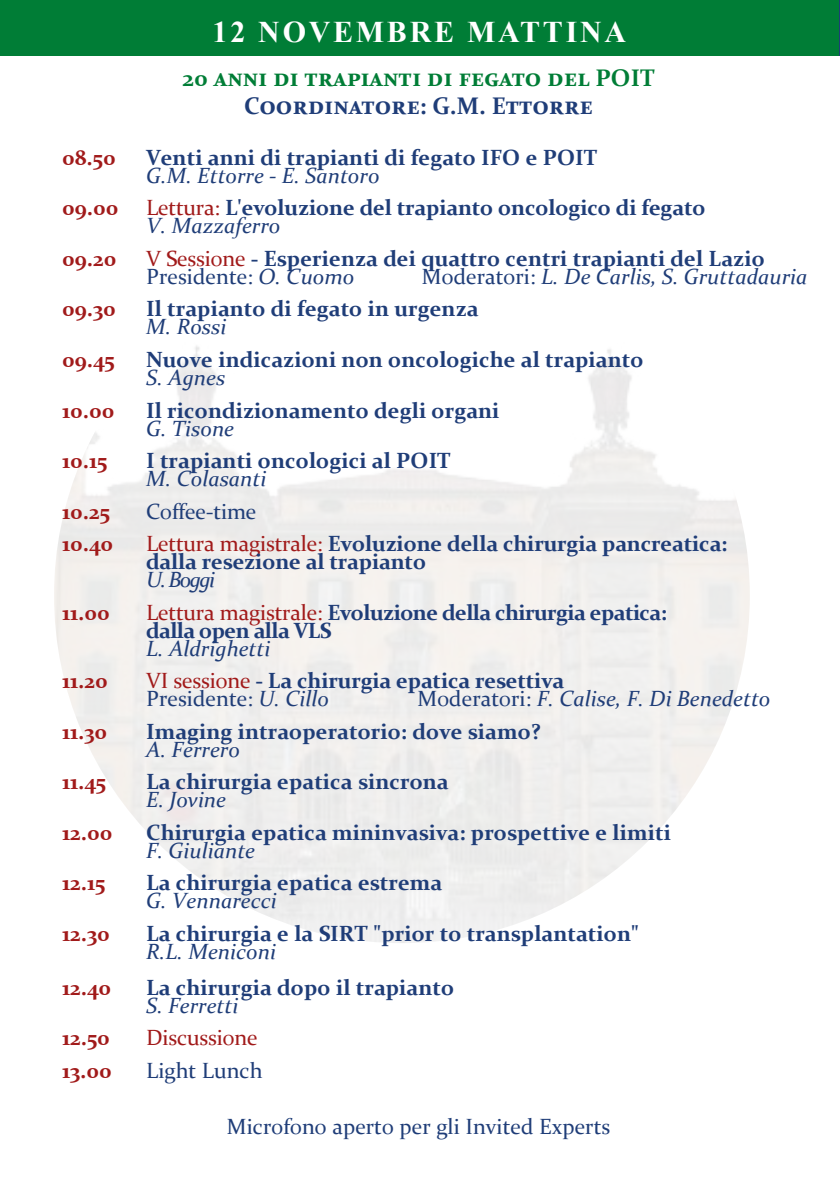
<style>
.page{position:relative;width:840px;height:1191px;background:#fff}
.page>*{position:absolute;margin:0;border:0;box-sizing:border-box;transform-origin:0 0}
.t1{font:700 30px "Times New Roman";letter-spacing:.09em;color:#fff}
.t2{font:700 24px "Constantia";color:#007d36}
.t3{font:700 24px "Constantia";letter-spacing:.1em;color:#1f3d78}
.t4{font:700 22px/18px "Constantia";color:#1f3d78}
.t5{font:italic 22px "Constantia";color:#1f3d78}
.t6{font:700 22px "Constantia";color:#a11a1a}
.t7{font:700 22px/18px "Constantia";letter-spacing:-.03em;color:#1f3d78}
.t8{font:22px "Constantia";color:#1f3d78}
.t9{font:22px "Constantia";letter-spacing:-.01em;color:#a11a1a}
.s1{font-weight:400;color:#a11a1a}
.s2{font-weight:400;font-style:italic}
.s3{font-weight:400}
.s4{font-style:normal}
</style>
<div class="page">
<hr style="left:838px;top:0;width:1px;height:55px;background:#1f3d78">
<div style="left:0;top:0;width:838px;height:55px;background:#007d36"></div>
<h1 class="t1" style="left:212px;top:11px;width:415px">12 NOVEMBRE MATTINA</h1>
<p class="t2" style="left:182px;top:61px;width:474px">20 anni di trapianti di fegato del POIT</p>
<p class="t3" style="left:244px;top:90px;width:350px">Coordinatore: G.M. Ettorre</p>
<p class="t6" style="left:62px;top:142px;width:55px">08.50</p>
<p class="t4" style="left:146px;top:147px;width:452px">Venti anni di trapianti di fegato IFO e POIT</p>
<p class="t5" style="left:146px;top:160px;width:235px">G.M. Ettorre - E. Santoro</p>
<p class="t6" style="left:62px;top:193px;width:58px">09.00</p>
<p class="t4" style="left:146px;top:198px;width:560px"><span class="s1">Lettura:</span> L'evoluzione del trapianto oncologico di fegato<br><span class="s2">V. Mazzaferro</span></p>
<p class="t6" style="left:62px;top:243px;width:56px">09.20</p>
<p class="t4" style="left:146px;top:248px;width:619px"><span class="s1">V Sessione</span> - Esperienza dei quattro centri trapianti del Lazio<br><span class="s3">Presidente:</span> <span class="s2">O. Cuomo</span></p>
<p class="t5" style="left:421px;top:261px;width:387px"><span class="s4">Moderatori:</span> L. De Carlis, S. Gruttadauria</p>
<p class="t6" style="left:62px;top:294px;width:55px">09.30</p>
<p class="t4" style="left:146px;top:299px;width:334px">Il trapianto di fegato in urgenza</p>
<p class="t5" style="left:146px;top:312px;width:82px">M. Rossi</p>
<p class="t6" style="left:62px;top:344px;width:54px">09.45</p>
<p class="t4" style="left:146px;top:349px;width:498px">Nuove indicazioni non oncologiche al trapianto</p>
<p class="t5" style="left:146px;top:362px;width:81px">S. Agnes</p>
<p class="t6" style="left:62px;top:395px;width:54px">10.00</p>
<p class="t4" style="left:146px;top:400px;width:355px">Il ricondizionamento degli organi</p>
<p class="t5" style="left:146px;top:413px;width:89px">G. Tisone</p>
<p class="t6" style="left:62px;top:445px;width:47px">10.15</p>
<p class="t4" style="left:146px;top:450px;width:306px">I trapianti oncologici al POIT</p>
<p class="t5" style="left:146px;top:463px;width:122px">M. Colasanti</p>
<p class="t6" style="left:62px;top:496px;width:49px">10.25</p>
<p class="t8" style="left:146px;top:496px;width:112px">Coffee-time</p>
<p class="t6" style="left:62px;top:528px;width:53px">10.40</p>
<p class="t4" style="left:146px;top:533px;width:582px"><span class="s1">Lettura magistrale:</span> Evoluzione della chirurgia pancreatica: dalla resezione al trapianto</p>
<p class="t5" style="left:146px;top:564px;width:70px">U. Boggi</p>
<p class="t6" style="left:62px;top:597px;width:49px">11.00</p>
<p class="t7" style="left:146px;top:602px;width:522px"><span class="s1">Lettura magistrale:</span> Evoluzione della chirurgia epatica: dalla open alla VLS</p>
<p class="t5" style="left:146px;top:633px;width:126px">L. Aldrighetti</p>
<p class="t6" style="left:62px;top:665px;width:47px">11.20</p>
<p class="t4" style="left:146px;top:670px;width:419px"><span class="s1">VI sessione</span> - La chirurgia epatica resettiva<br><span class="s3">Presidente:</span> <span class="s2">U. Cillo</span></p>
<p class="t5" style="left:417px;top:683px;width:354px"><span class="s4">Moderatori:</span> F. Calise, F. Di Benedetto</p>
<p class="t6" style="left:62px;top:716px;width:47px">11.30</p>
<p class="t4" style="left:146px;top:721px;width:396px">Imaging intraoperatorio: dove siamo?</p>
<p class="t5" style="left:146px;top:734px;width:95px">A. Ferrero</p>
<p class="t6" style="left:62px;top:766px;width:46px">11.45</p>
<p class="t4" style="left:146px;top:771px;width:304px">La chirurgia epatica sincrona</p>
<p class="t5" style="left:146px;top:785px;width:81px">E. Jovine</p>
<p class="t6" style="left:62px;top:817px;width:52px">12.00</p>
<p class="t4" style="left:146px;top:822px;width:526px">Chirurgia epatica mininvasiva: prospettive e limiti</p>
<p class="t5" style="left:146px;top:835px;width:110px">F. Giuliante</p>
<p class="t6" style="left:62px;top:867px;width:45px">12.15</p>
<p class="t4" style="left:146px;top:872px;width:297px">La chirurgia epatica estrema</p>
<p class="t5" style="left:146px;top:886px;width:132px">G. Vennarecci</p>
<p class="t6" style="left:62px;top:918px;width:49px">12.30</p>
<p class="t6" style="left:62px;top:972px;width:51px">12.40</p>
<p class="t4" style="left:146px;top:923px;width:494px">La chirurgia e la SIRT "prior to transplantation"</p>
<p class="t5" style="left:146px;top:936px;width:131px">R.L. Meniconi</p>
<p class="t4" style="left:146px;top:977px;width:309px">La chirurgia dopo il trapianto</p>
<p class="t5" style="left:146px;top:990px;width:94px">S. Ferretti</p>
<p class="t6" style="left:62px;top:1022px;width:49px">12.50</p>
<p class="t9" style="left:146px;top:1023px;width:113px">Discussione</p>
<p class="t6" style="left:62px;top:1055px;width:51px">13.00</p>
<p class="t8" style="left:146px;top:1055px;width:118px">Light Lunch</p>
<p class="t8" style="left:227px;top:1111px;width:385px">Microfono aperto per gli Invited Experts</p>
</div>
